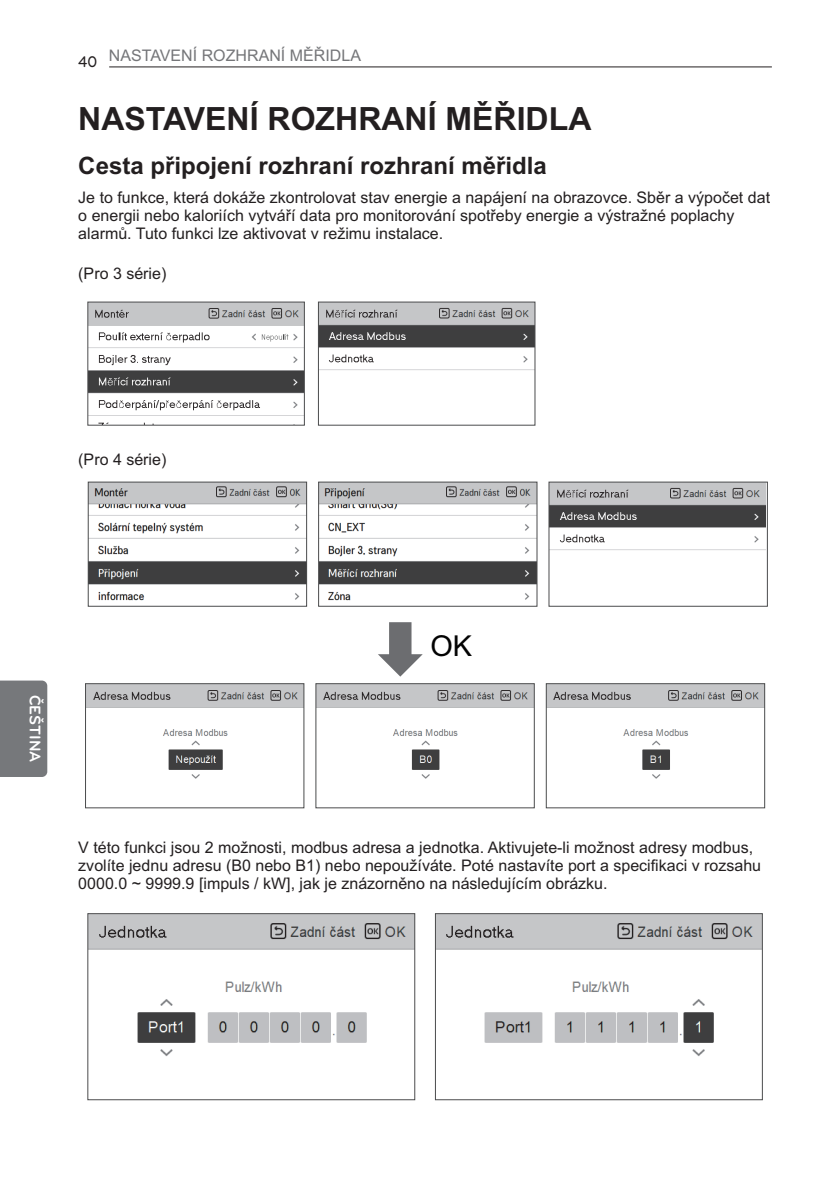
<style>
.page{position:relative;width:840px;height:1191px;background:#fff}
.page>*{position:absolute;margin:0;border:0;box-sizing:border-box;transform-origin:0 0}
.t1{font:700 32px "Arial";color:#231f20}
.t2{font:28.8px "Arial";color:#030303}
.t3{font:700 24px "Arial";color:#231f20}
.t4{font:16px/18px "Arial";color:#231f20}
.t5{font:16px "Arial";color:#757679}
.t6{font:700 16px "Bryant LG";color:#fff}
.s1{font-family:"Bryant LG";font-weight:500;color:#231f20}
</style>
<div class="page">
<hr style="left:109px;top:67px;width:662px;height:1px;background:#231f20">
<div style="left:0;top:680px;width:47px;height:97px;background:#76787b"></div>
<img style="left:89px;top:915px;width:324px;height:141px">
<div style="left:87px;top:913px;width:328px;height:187px;border:1px solid #4b4c4d"></div>
<img style="left:436px;top:915px;width:324px;height:141px">
<div style="left:434px;top:913px;width:328px;height:187px;border:1px solid #4b4c4d"></div>
<img style="left:87px;top:685px;width:215px;height:94px">
<div style="left:85px;top:683px;width:219px;height:125px;border:1px solid #4b4c4d"></div>
<img style="left:317px;top:685px;width:215px;height:94px">
<div style="left:315px;top:683px;width:219px;height:125px;border:1px solid #4b4c4d"></div>
<img style="left:547px;top:685px;width:215px;height:94px">
<div style="left:545px;top:683px;width:219px;height:125px;border:1px solid #4b4c4d"></div>
<svg style="left:378px;top:622px;width:44px;height:54px"></svg>
<img style="left:89px;top:303px;width:214px;height:121px">
<div style="left:87px;top:301px;width:218px;height:125px;border:1px solid #4b4c4d"></div>
<img style="left:320px;top:303px;width:213px;height:67px">
<div style="left:318px;top:301px;width:217px;height:125px;border:1px solid #4b4c4d"></div>
<img style="left:90px;top:483px;width:215px;height:118px">
<div style="left:88px;top:481px;width:219px;height:126px;border:1px solid #4b4c4d"></div>
<img style="left:320px;top:483px;width:215px;height:118px">
<div style="left:318px;top:481px;width:219px;height:126px;border:1px solid #4b4c4d"></div>
<img style="left:550px;top:483px;width:215px;height:67px">
<div style="left:548px;top:481px;width:219px;height:126px;border:1px solid #4b4c4d"></div>
<p class="t5" style="left:78px;top:50px;width:284px"><span class="s1">40</span> NASTAVENÍ ROZHRANÍ MĚŘIDLA</p>
<h1 class="t1" style="left:78px;top:107px;width:514px">NASTAVENÍ ROZHRANÍ MĚŘIDLA</h1>
<h3 class="t3" style="left:78px;top:157px;width:470px">Cesta připojení rozhraní rozhraní měřidla</h3>
<p class="t4" style="left:78px;top:190px;width:693px">Je to funkce, která dokáže zkontrolovat stav energie a napájení na obrazovce. Sběr a výpočet dat o energii nebo kaloriích vytváří data pro monitorování spotřeby energie a výstražné poplachy alarmů. Tuto funkci lze aktivovat v režimu instalace.</p>
<p class="t4" style="left:78px;top:266px;width:90px">(Pro 3 série)</p>
<p class="t4" style="left:78px;top:452px;width:90px">(Pro 4 série)</p>
<p class="t6" style="left:45px;top:694px;width:69px;rotate:90deg">ČEŠTINA</p>
<h2 class="t2" style="left:430px;top:635px;width:43px">OK</h2>
<p class="t4" style="left:78px;top:840px;width:684px">V této funkci jsou 2 možnosti, modbus adresa a jednotka. Aktivujete-li možnost adresy modbus, zvolíte jednu adresu (B0 nebo B1) nebo nepoužíváte. Poté nastavíte port a specifikaci v rozsahu<br>0000.0 ~ 9999.9 [impuls / kW], jak je znázorněno na následujícím obrázku.</p>
</div>
